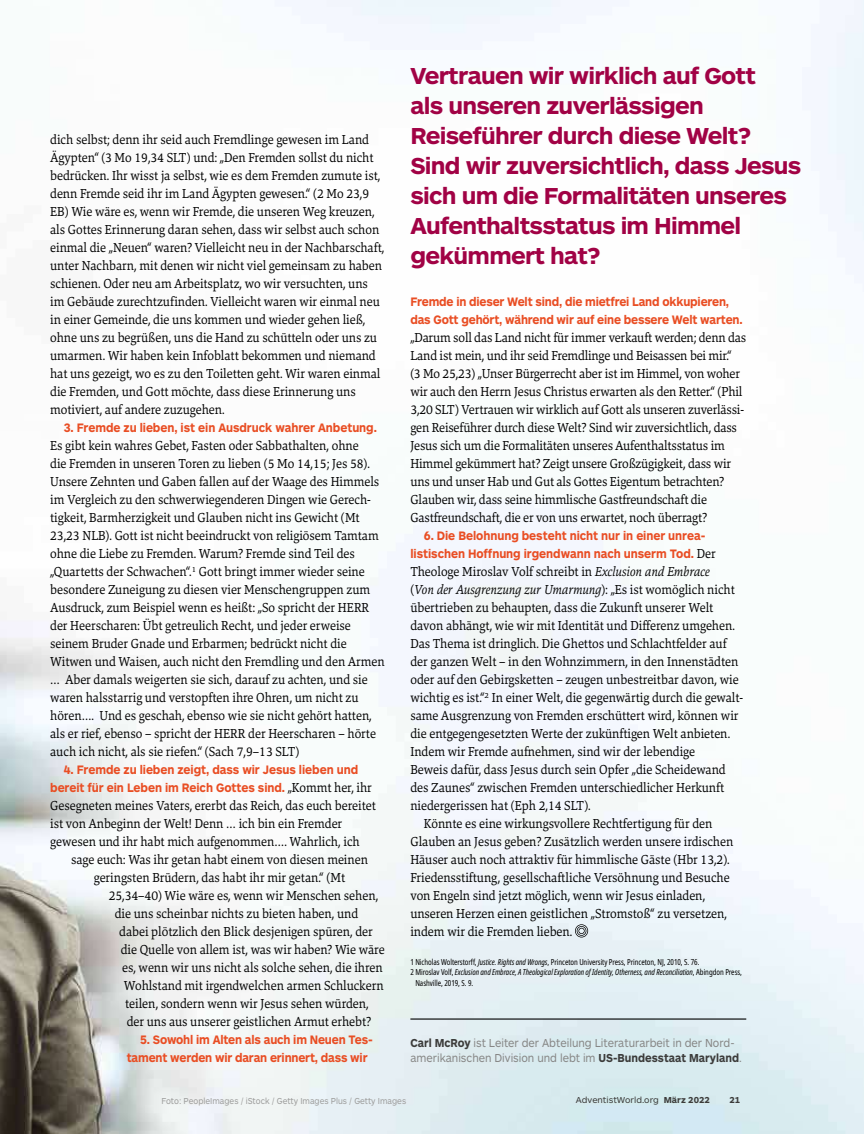
<style>
.page{position:relative;width:864px;height:1134px;background:#fff}
.page>*{position:absolute;margin:0;border:0;box-sizing:border-box;transform-origin:0 0}
.t1{font:700 24px/30px "ARS Maquette Pro";letter-spacing:-.03em;color:#a10245}
.t2{font:13.5px/18px "Danton";color:#000;scale:.9 1}
.t3{font:italic 13.5px "Danton";color:#000;scale:.9 1}
.t4{font:700 12.75px/18px "ARS Maquette Pro";letter-spacing:-.005em;color:#e94e24;scale:.9 1}
.t5{font:700 12.75px "ARS Maquette Pro";letter-spacing:.025em;color:#e94e24;scale:.9 1}
.t6{font:12px/15px "ARS Maquette Pro";color:#878786;scale:.9 1}
.t7{font:9px "ARS Maquette Pro";color:#9d9d9c;scale:.9 1}
.t8{font:9px "ARS Maquette Pro";letter-spacing:.035em;color:#3c3c3b}
.t9{font:700 9px "ARS Maquette Pro";color:#3c3c3b}
.t10{font:condensed 8.25px "Noto Sans";letter-spacing:-.005em;color:#000;scale:.9 1}
.t11{font:italic condensed 8.25px "Noto Sans";letter-spacing:-.005em;color:#000;scale:.9 1}
.s1{font-family:"Danton";font-weight:400;font-size:13.5px;color:#000}
.s2{font-style:italic}
.s3{font-style:normal}
.s4{font-weight:700;color:#3c3c3b}
.s5{font-weight:700}
</style>
<div class="page">
<img style="left:0;top:0;width:864px;height:1134px">
<hr style="left:410px;top:1018px;width:336px;height:2px;background:#000">
<svg style="left:575px;top:924px;width:13px;height:14px"></svg>
<p class="t2" style="left:50px;top:131px;width:373px">dich selbst; denn ihr seid auch Fremdlinge gewesen im Land Ägypten“ (3 Mo 19,34 SLT) und: „Den Fremden sollst du nicht bedrücken. Ihr wisst ja selbst, wie es dem Fremden zumute ist, denn Fremde seid ihr im Land Ägypten gewesen.“ (2 Mo 23,9<br>EB) Wie wäre es, wenn wir Fremde, die unseren Weg kreuzen, als Gottes Erinnerung daran sehen, dass wir selbst auch schon einmal die „Neuen“ waren? Vielleicht neu in der Nachbarschaft, unter Nachbarn, mit denen wir nicht viel gemeinsam zu haben schienen. Oder neu am Arbeitsplatz, wo wir versuchten, uns im Gebäude zurechtzufinden. Vielleicht waren wir einmal neu in einer Gemeinde, die uns kommen und wieder gehen ließ, ohne uns zu begrüßen, uns die Hand zu schütteln oder uns zu umarmen. Wir haben kein Infoblatt bekommen und niemand hat uns gezeigt, wo es zu den Toiletten geht. Wir waren einmal die Fremden, und Gott möchte, dass diese Erinnerung uns motiviert, auf andere zuzugehen.</p>
<p class="t5" style="left:64px;top:421px;width:350px">3. Fremde zu lieben, ist ein Ausdruck wahrer Anbetung.</p>
<p class="t2" style="left:50px;top:437px;width:373px">Es gibt kein wahres Gebet, Fasten oder Sabbathalten, ohne<br>die Fremden in unseren Toren zu lieben (5 Mo 14,15; Jes 58).<br>Unsere Zehnten und Gaben fallen auf der Waage des Himmels im Vergleich zu den schwerwiegenderen Dingen wie Gerech&shy;tigkeit, Barmherzigkeit und Glauben nicht ins Gewicht (Mt 23,23 NLB). Gott ist nicht beeindruckt von religiösem Tamtam ohne die Liebe zu Fremden. Warum? Fremde sind Teil des „Quartetts der Schwachen“.<sup>1</sup> Gott bringt immer wieder seine besondere Zuneigung zu diesen vier Menschengruppen zum Ausdruck, zum Beispiel wenn es heißt: „So spricht der HERR der Heerscharen: Übt getreulich Recht, und jeder erweise seinem Bruder Gnade und Erbarmen; bedrückt nicht die Witwen und Waisen, auch nicht den Fremdling und den Armen … Aber damals weigerten sie sich, darauf zu achten, und sie waren halsstarrig und verstopften ihre Ohren, um nicht zu hören…. Und es geschah, ebenso wie sie nicht gehört hatten, als er rief, ebenso – spricht der HERR der Heerscharen – hörte auch ich nicht, als sie riefen.“ (Sach 7,9–13 SLT)</p>
<p class="t4" style="left:50px;top:761px;width:359px;text-align:center">4. Fremde zu lieben zeigt, dass wir Jesus lieben und bereit für ein Leben im Reich Gottes sind. <span class="s1">„Kommt her, ihr</span></p>
<p class="t2" style="left:50px;top:797px;width:363px">Gesegneten meines Vaters, ererbt das Reich, das euch bereitet ist von Anbeginn der Welt! Denn … ich bin ein Fremder gewesen und ihr habt mich aufgenommen…. Wahrlich, ich</p>
<p class="t2" style="left:71px;top:851px;width:331px;text-align:center">sage euch: Was ihr getan habt einem von diesen meinen geringsten Brüdern, das habt ihr mir getan.“ (Mt</p>
<p class="t2" style="left:109px;top:887px;width:301px">25,34–40) Wie wäre es, wenn wir Menschen sehen,</p>
<p class="t2" style="left:115px;top:905px;width:272px">die uns scheinbar nichts zu bieten haben, und</p>
<p class="t2" style="left:119px;top:923px;width:283px">dabei plötzlich den Blick desjenigen spüren, der</p>
<p class="t2" style="left:121px;top:941px;width:295px">die Quelle von allem ist, was wir haben? Wie wäre</p>
<p class="t2" style="left:122px;top:959px;width:291px">es, wenn wir uns nicht als solche sehen, die ihren</p>
<p class="t2" style="left:124px;top:977px;width:290px">Wohlstand mit irgendwelchen armen Schluckern</p>
<p class="t2" style="left:125px;top:995px;width:272px">teilen, sondern wenn wir Jesus sehen würden,</p>
<p class="t2" style="left:127px;top:1013px;width:273px">der uns aus unserer geistlichen Armut erhebt?</p>
<p class="t4" style="left:127px;top:1031px;width:275px;text-indent:14px">5. Sowohl im Alten als auch im Neuen Tes&shy;tament werden wir daran erinnert, dass wir</p>
<h1 class="t1" style="left:410px;top:61px;width:393px">Vertrauen wir wirklich auf Gott<br>als unseren zuverlässigen<br>Reiseführer durch diese Welt?<br>Sind wir zuversichtlich, dass Jesus sich um die Formalitäten unseres<br>Aufenthaltsstatus im Himmel gekümmert hat?</h1>
<p class="t4" style="left:410px;top:293px;width:371px">Fremde in dieser Welt sind, die mietfrei Land okkupieren, das Gott gehört, während wir auf eine bessere Welt warten.</p>
<p class="t2" style="left:410px;top:329px;width:375px">„Darum soll das Land nicht für immer verkauft werden; denn das Land ist mein, und ihr seid Fremdlinge und Beisassen bei mir.“<br>(3 Mo 25,23) „Unser Bürgerrecht aber ist im Himmel, von woher wir auch den Herrn Jesus Christus erwarten als den Retter.“ (Phil 3,20 SLT) Vertrauen wir wirklich auf Gott als unseren zuverlässi&shy;gen Reiseführer durch diese Welt? Sind wir zuversichtlich, dass Jesus sich um die Formalitäten unseres Aufenthaltsstatus im Himmel gekümmert hat? Zeigt unsere Großzügigkeit, dass wir uns und unser Hab und Gut als Gottes Eigentum betrachten?<br>Glauben wir, dass seine himmlische Gastfreundschaft die Gastfreundschaft, die er von uns erwartet, noch überragt?</p>
<p class="t4" style="left:410px;top:527px;width:341px;text-align:center">6. Die Belohnung besteht nicht nur in einer unrea&shy;listischen Hoffnung irgendwann nach unserm Tod. <span class="s1">Der</span></p>
<p class="t2" style="left:410px;top:563px;width:334px">Theologe Miroslav Volf schreibt in <span class="s2">Exclusion and Embrace</span></p>
<p class="t3" style="left:410px;top:584px;width:362px"><span class="s3">(</span>Von der Ausgrenzung zur Umarmung<span class="s3">): „Es ist womöglich nicht</span></p>
<p class="t2" style="left:410px;top:599px;width:338px">übertrieben zu behaupten, dass die Zukunft unserer Welt</p>
<p class="t2" style="left:410px;top:617px;width:362px">davon abhängt, wie wir mit Identität und Differenz umgehen.</p>
<p class="t2" style="left:410px;top:635px;width:353px">Das Thema ist dringlich. Die Ghettos und Schlachtfelder auf</p>
<p class="t2" style="left:410px;top:653px;width:366px">der ganzen Welt – in den Wohnzimmern, in den Innenstädten</p>
<p class="t2" style="left:410px;top:671px;width:366px">oder auf den Gebirgsketten – zeugen unbestreitbar davon, wie</p>
<p class="t2" style="left:410px;top:689px;width:371px">wichtig es ist.“<sup>2</sup> In einer Welt, die gegenwärtig durch die gewalt-</p>
<p class="t2" style="left:410px;top:707px;width:366px">same Ausgrenzung von Fremden erschüttert wird, können wir</p>
<p class="t2" style="left:410px;top:725px;width:357px">die entgegengesetzten Werte der zukünftigen Welt anbieten.</p>
<p class="t2" style="left:410px;top:743px;width:318px">Indem wir Fremde aufnehmen, sind wir der lebendige</p>
<p class="t2" style="left:410px;top:761px;width:352px">Beweis dafür, dass Jesus durch sein Opfer „die Scheidewand</p>
<p class="t2" style="left:410px;top:779px;width:350px">des Zaunes“ zwischen Fremden unterschiedlicher Herkunft</p>
<p class="t2" style="left:410px;top:797px;width:202px">niedergerissen hat (Eph 2,14 SLT).</p>
<p class="t2" style="left:424px;top:815px;width:322px">Könnte es eine wirkungsvollere Rechtfertigung für den</p>
<p class="t2" style="left:410px;top:833px;width:360px">Glauben an Jesus geben? Zusätzlich werden unsere irdischen</p>
<p class="t2" style="left:410px;top:851px;width:356px">Häuser auch noch attraktiv für himmlische Gäste (Hbr 13,2).</p>
<p class="t2" style="left:410px;top:869px;width:356px">Friedensstiftung, gesellschaftliche Versöhnung und Besuche</p>
<p class="t2" style="left:410px;top:887px;width:329px">von Engeln sind jetzt möglich, wenn wir Jesus einladen,</p>
<p class="t2" style="left:410px;top:905px;width:353px">unseren Herzen einen geistlichen „Stromstoß“ zu versetzen,</p>
<p class="t2" style="left:410px;top:923px;width:182px">indem wir die Fremden lieben.</p>
<p class="t10" style="left:410px;top:958px;width:323px">1 Nicholas Wolterstorff, <span class="s2">Justice. Rights and Wrongs</span>, Princeton University Press, Princeton, NJ, 2010, S. 76.</p>
<p class="t11" style="left:410px;top:969px;width:370px"><span class="s3">2 Miroslav Volf,</span> Exclusion and Embrace, A Theological Exploration of Identity, Otherness, and Reconciliation<span class="s3">, Abingdon Press,</span></p>
<p class="t10" style="left:415px;top:979px;width:66px">Nashville, 2019, S. 9.</p>
<p class="t6" style="left:410px;top:1035px;width:370px"><span class="s4">Carl McRoy</span> ist Leiter der Abteilung Literaturarbeit in der Nord&shy;amerikanischen Division und lebt im <span class="s4">US-Bundesstaat Maryland</span>.</p>
<p class="t7" style="left:161px;top:1096px;width:273px">Foto: PeopleImages / iStock / Getty Images Plus / Getty Images</p>
<p class="t8" style="left:576px;top:1095px;width:135px">AdventistWorld.org <span class="s5">März 2022</span></p>
<p class="t9" style="left:729px;top:1095px;width:12px">21</p>
</div>
